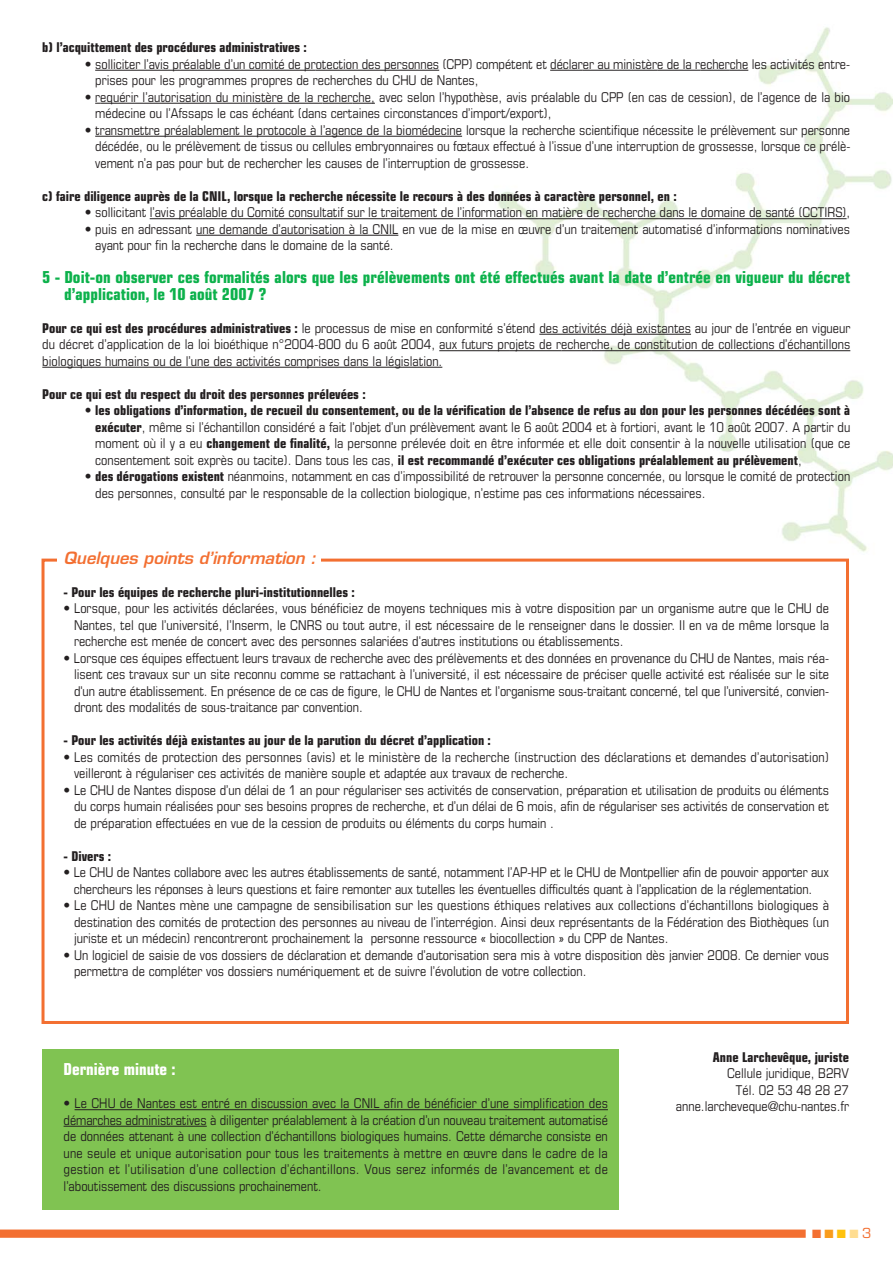
<style>
.page{position:relative;width:893px;height:1263px;background:#fff}
.page>*{position:absolute;margin:0;border:0;box-sizing:border-box;transform-origin:0 0}
.t1{font:700 condensed 16.5px/16.5px "Eurostile";letter-spacing:.005em;color:#0cb14b}
.t2{font:italic 600 16.5px "Eurostile";color:#f36f31}
.t3{font:700 condensed 16.5px "Eurostile";color:#fff}
.t4{font:condensed 13.5px/16.5px "Eurostile";color:#231f20;text-align:justify}
.t5{font:700 condensed 13.5px "Eurostile";color:#231f20}
.t6{font:13.5px "Eurostile";color:#f36f31}
.s1{font-weight:700}
.s2{color:#f99c1c}
.s3{color:#ffc20d}
.s4{color:#ffdd91}
</style>
<div class="page">
<img style="left:427px;top:27px;width:466px;height:525px">
<div style="left:42px;top:559px;width:807px;height:465px;border:3px solid #f36f31"></div>
<div style="left:57px;top:547px;width:264px;height:23px;background:#fff"></div>
<div style="left:42px;top:1049px;width:577px;height:160px;background:#80c352"></div>
<div style="left:0;top:1230px;width:806px;height:8px;background:#f36f31"></div>
<hr style="left:95px;top:70px;width:221px;height:1px;background:#231f20">
<hr style="left:316px;top:70px;width:123px;height:1px;background:#231f20">
<hr style="left:550px;top:70px;width:33px;height:1px;background:#231f20">
<hr style="left:583px;top:70px;width:74px;height:1px;background:#231f20">
<hr style="left:657px;top:70px;width:43px;height:1px;background:#231f20">
<hr style="left:700px;top:70px;width:30px;height:1px;background:#231f20">
<svg style="left:730px;top:70px;width:18px;height:1px"></svg>
<hr style="left:100px;top:103px;width:177px;height:1px;background:#231f20">
<hr style="left:277px;top:103px;width:46px;height:1px;background:#231f20">
<svg style="left:323px;top:103px;width:52px;height:1px"></svg>
<hr style="left:95px;top:136px;width:59px;height:1px;background:#231f20">
<hr style="left:154px;top:136px;width:114px;height:1px;background:#231f20">
<hr style="left:268px;top:136px;width:194px;height:1px;background:#231f20">
<hr style="left:150px;top:218px;width:336px;height:1px;background:#231f20">
<hr style="left:486px;top:218px;width:91px;height:1px;background:#231f20">
<hr style="left:577px;top:218px;width:31px;height:1px;background:#231f20">
<svg style="left:608px;top:218px;width:29px;height:1px"></svg>
<hr style="left:637px;top:218px;width:209px;height:1px;background:#231f20">
<hr style="left:196px;top:235px;width:202px;height:1px;background:#231f20">
<hr style="left:539px;top:334px;width:152px;height:1px;background:#231f20">
<hr style="left:439px;top:350px;width:70px;height:1px;background:#231f20">
<hr style="left:509px;top:350px;width:52px;height:1px;background:#231f20">
<hr style="left:561px;top:350px;width:30px;height:1px;background:#231f20">
<hr style="left:591px;top:350px;width:259px;height:1px;background:#231f20">
<hr style="left:42px;top:367px;width:400px;height:1px;background:#231f20">
<hr style="left:75px;top:1109px;width:533px;height:1px;background:#231f20">
<hr style="left:64px;top:1126px;width:34px;height:1px;background:#231f20">
<hr style="left:98px;top:1126px;width:109px;height:1px;background:#231f20">
<p class="t5" style="left:42px;top:43px;width:266px">b) l’acquittement des procédures administratives :</p>
<p class="t4" style="left:95px;top:57px;width:756px;text-indent:-10px">• solliciter l’avis préalable d’un comité de protection des personnes (CPP) compétent et déclarer au ministère de la recherche les activités entre&shy;prises pour les programmes propres de recherches du CHU de Nantes,</p>
<p class="t4" style="left:95px;top:90px;width:756px;text-indent:-10px">• requérir l’autorisation du ministère de la recherche, avec selon l’hypothèse, avis préalable du CPP (en cas de cession), de l’agence de la bio médecine ou l’Afssaps le cas échéant (dans certaines circonstances d’import/export),</p>
<p class="t4" style="left:95px;top:123px;width:757px;text-indent:-10px">• transmettre préalablement le protocole à l’agence de la biomédecine lorsque la recherche scientifique nécessite le prélèvement sur personne décédée, ou le prélèvement de tissus ou cellules embryonnaires ou fœtaux effectué à l’issue d’une interruption de grossesse, lorsque ce prélè&shy;vement n’a pas pour but de rechercher les causes de l’interruption de grossesse.</p>
<p class="t5" style="left:42px;top:191px;width:636px">c) faire diligence auprès de la CNIL, lorsque la recherche nécessite le recours à des données à caractère personnel, en :</p>
<p class="t4" style="left:85px;top:206px;width:767px">• sollicitant l’avis préalable du Comité consultatif sur le traitement de l’information en matière de recherche dans le domaine de santé (CCTIRS),</p>
<p class="t4" style="left:95px;top:222px;width:756px;text-indent:-10px">• puis en adressant une demande d’autorisation à la CNIL en vue de la mise en œuvre d’un traitement automatisé d’informations nominatives ayant pour fin la recherche dans le domaine de la santé.</p>
<p class="t1" style="left:64px;top:271px;width:787px;text-indent:-22px">5 - Doit-on observer ces formalités alors que les prélèvements ont été effectués avant la date d’entrée en vigueur du décret d’application, le 10 août 2007 ?</p>
<p class="t4" style="left:42px;top:321px;width:809px"><span class="s1">Pour ce qui est des procédures administratives :</span> le processus de mise en conformité s’étend des activités déjà existantes au jour de l’entrée en vigueur du décret d’application de la loi bioéthique n°2004-800 du 6 août 2004, aux futurs projets de recherche, de constitution de collections d’échantillons biologiques humains ou de l’une des activités comprises dans la législation.</p>
<p class="t5" style="left:42px;top:389px;width:325px">Pour ce qui est du respect du droit des personnes prélevées :</p>
<p class="t4" style="left:95px;top:404px;width:757px;text-indent:-10px">• <span class="s1">les obligations d’information, de recueil du consentement, ou de la vérification de l’absence de refus au don pour les personnes décédées sont à exécuter</span>, même si l’échantillon considéré a fait l’objet d’un prélèvement avant le 6 août 2004 et à fortiori, avant le 10 août 2007. A partir du moment où il y a eu <span class="s1">changement de finalité,</span> la personne prélevée doit en être informée et elle doit consentir à la nouvelle utilisation (que ce consentement soit exprès ou tacite). Dans tous les cas, <span class="s1">il est recommandé d’exécuter ces obligations préalablement au prélèvement</span>,</p>
<p class="t4" style="left:95px;top:470px;width:756px;text-indent:-10px">• <span class="s1">des dérogations existent</span> néanmoins, notamment en cas d’impossibilité de retrouver la personne concernée, ou lorsque le comité de protection des personnes, consulté par le responsable de la collection biologique, n’estime pas ces informations nécessaires.</p>
<p class="t2" style="left:64px;top:551px;width:258px">Quelques points d’information :</p>
<p class="t5" style="left:64px;top:587px;width:293px">- Pour les équipes de recherche pluri-institutionnelles :</p>
<p class="t4" style="left:74px;top:602px;width:756px;text-indent:-10px">• Lorsque, pour les activités déclarées, vous bénéficiez de moyens techniques mis à votre disposition par un organisme autre que le CHU de Nantes, tel que l’université, l’Inserm, le CNRS ou tout autre, il est nécessaire de le renseigner dans le dossier. Il en va de même lorsque la recherche est menée de concert avec des personnes salariées d'autres institutions ou établissements.</p>
<p class="t4" style="left:74px;top:651px;width:756px;text-indent:-10px">• Lorsque ces équipes effectuent leurs travaux de recherche avec des prélèvements et des données en provenance du CHU de Nantes, mais réa&shy;lisent ces travaux sur un site reconnu comme se rattachant à l’université, il est nécessaire de préciser quelle activité est réalisée sur le site d'un autre établissement. En présence de ce cas de figure, le CHU de Nantes et l’organisme sous-traitant concerné, tel que l’université, convien&shy;dront des modalités de sous-traitance par convention.</p>
<p class="t5" style="left:64px;top:736px;width:429px">- Pour les activités déjà existantes au jour de la parution du décret d’application :</p>
<p class="t4" style="left:74px;top:750px;width:756px;text-indent:-10px">• Les comités de protection des personnes (avis) et le ministère de la recherche (instruction des déclarations et demandes d’autorisation) veilleront à régulariser ces activités de manière souple et adaptée aux travaux de recherche.</p>
<p class="t4" style="left:74px;top:783px;width:756px;text-indent:-10px">• Le CHU de Nantes dispose d’un délai de 1 an pour régulariser ses activités de conservation, préparation et utilisation de produits ou éléments du corps humain réalisées pour ses besoins propres de recherche, et d’un délai de 6 mois, afin de régulariser ses activités de conservation et de préparation effectuées en vue de la cession de produits ou éléments du corps humain .</p>
<p class="t5" style="left:64px;top:851px;width:49px">- Divers :</p>
<p class="t4" style="left:64px;top:866px;width:767px;text-align:center">• Le CHU de Nantes collabore avec les autres établissements de santé, notamment l’AP-HP et le CHU de Montpellier afin de pouvoir apporter aux chercheurs les réponses à leurs questions et faire remonter aux tutelles les éventuelles difficultés quant à l’application de la réglementation.</p>
<p class="t4" style="left:74px;top:899px;width:756px;text-indent:-10px">• Le CHU de Nantes mène une campagne de sensibilisation sur les questions éthiques relatives aux collections d’échantillons biologiques à destination des comités de protection des personnes au niveau de l’interrégion. Ainsi deux représentants de la Fédération des Biothèques (un juriste et un médecin) rencontreront prochainement la personne ressource « biocollection » du CPP de Nantes.</p>
<p class="t4" style="left:74px;top:948px;width:756px;text-indent:-10px">• Un logiciel de saisie de vos dossiers de déclaration et demande d’autorisation sera mis à votre disposition dès janvier 2008. Ce dernier vous permettra de compléter vos dossiers numériquement et de suivre l’évolution de votre collection.</p>
<p class="t3" style="left:64px;top:1063px;width:113px">Dernière minute :</p>
<p class="t4" style="left:64px;top:1097px;width:546px">• Le CHU de Nantes est entré en discussion avec la CNIL afin de bénéficier d’une simplification des démarches administratives à diligenter préalablement à la création d’un nouveau traitement automatisé de données attenant à une collection d’échantillons biologiques humains. Cette démarche consiste en une seule et unique autorisation pour tous les traitements à mettre en œuvre dans le cadre de la gestion et l’utilisation d’une collection d’échantillons. Vous serez informés de l’avancement et de l’aboutissement des discussions prochainement.</p>
<p class="t5" style="left:713px;top:1052px;width:138px">Anne Larchevêque, juriste</p>
<p class="t4" style="left:676px;top:1066px;width:175px;text-align:right">Cellule juridique, B2RV<br>Tél. 02 53 48 28 27 anne.larcheveque@chu-nantes.fr</p>
<p class="t6" style="left:812px;top:1227px;width:61px">■<span class="s2">■</span><span class="s3">■</span> <span class="s4">■</span>3</p>
</div>
